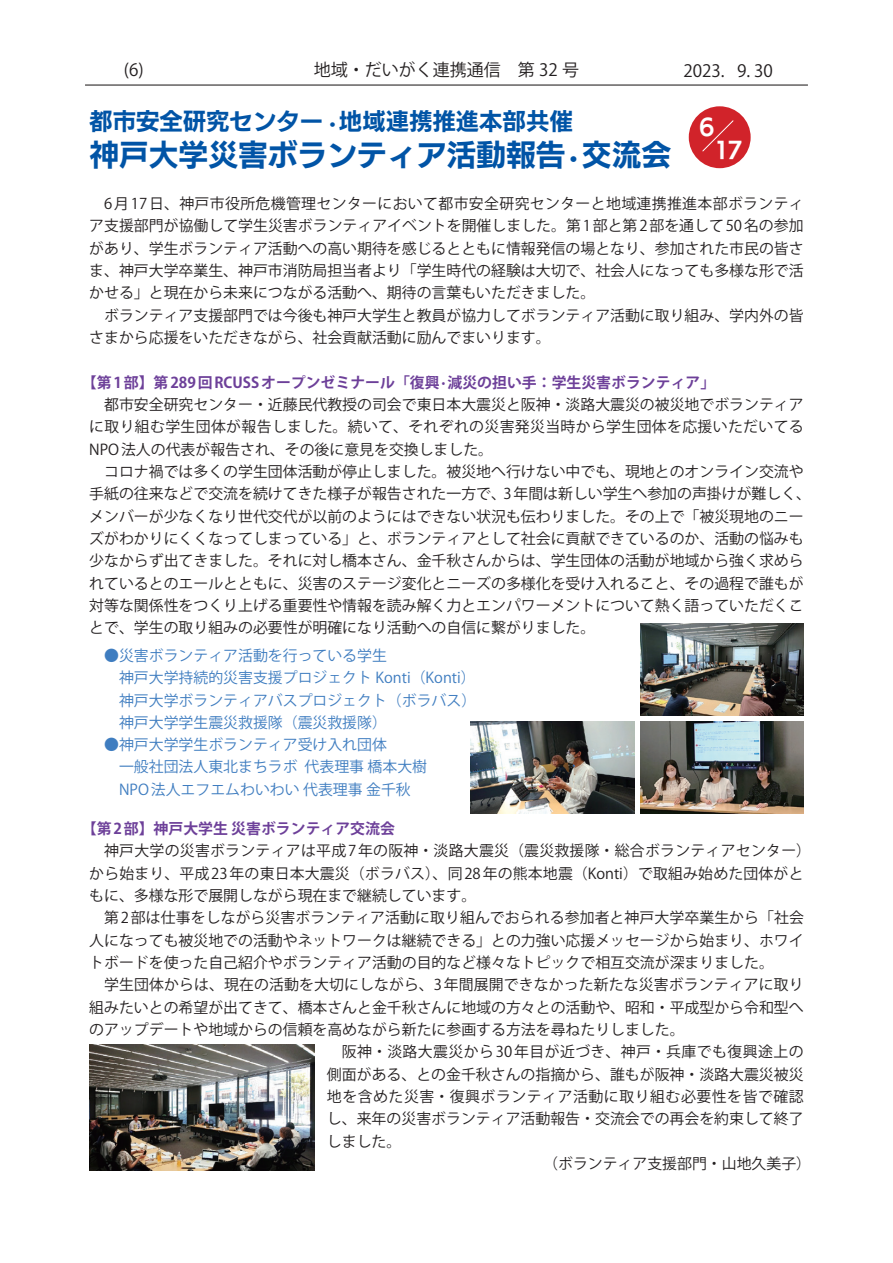
<style>
.page{position:relative;width:893px;height:1263px;background:#fff}
.page>*{position:absolute;margin:0;border:0;box-sizing:border-box;transform-origin:0 0}
.t1{font:29.7px "UD Kakugo Large Pro B";color:#0154a6}
.t2{font:23.4px "UD Kakugo Large Pro B";color:#0154a6}
.t3{font:21.6px/22.8px "UD Kakugo Large Pro B";color:#fff}
.t4{font:16.95px "Koz Go Pro";color:#231f20}
.t5{font:14.85px/22.4px "Koz Go Pro";color:#231f20;text-align:justify}
.t6{font:14.85px/22.4px "Koz Go Pro";color:#3f7dc0}
.t7{font:700 14.85px "Koz Go Pro";color:#6d4099}
.t8{font:14.85px "Koz Go Pro";letter-spacing:.03em;color:#231f20}
.t9{font:14.85px "Koz Go Pro";letter-spacing:.035em;color:#231f20}
</style>
<div class="page">
<hr style="left:85px;top:85px;width:723px;height:1px;background:#231f20">
<div style="left:689px;top:106px;width:62px;height:62px;background:#d1232a;border-radius:50%"></div>
<svg style="left:702px;top:120px;width:32px;height:32px"></svg>
<img style="left:640px;top:624px;width:164px;height:92px">
<img style="left:470px;top:721px;width:164px;height:92px">
<img style="left:640px;top:721px;width:164px;height:92px">
<img style="left:89px;top:1044px;width:225px;height:127px">
<p class="t4" style="left:124px;top:59px;width:21px">(6)</p>
<p class="t4" style="left:314px;top:58px;width:267px">地域・だいがく連携通信　第 32 号</p>
<p class="t4" style="left:683px;top:59px;width:91px">2023. 9. 30</p>
<h2 class="t2" style="left:89px;top:102px;width:485px">都市安全研究センター ·地域連携推進本部共催</h2>
<h1 class="t1" style="left:89px;top:130px;width:583px">神戸大学災害ボランティア活動報告·交流会</h1>
<p class="t5" style="left:89px;top:193px;width:716px;text-indent:15px">6月17日、神戸市役所危機管理センターにおいて都市安全研究センターと地域連携推進本部ボランティア支援部門が協働して学生災害ボランティアイベントを開催しました。第 1 部と第 2 部を通して 50 名の参加があり、学生ボランティア活動への高い期待を感じるとともに情報発信の場となり、参加された市民の皆さま、神戸大学卒業生、神戸市消防局担当者より「学生時代の経験は大切で、社会人になっても多様な形で活かせる」と現在から未来につながる活動へ、期待の言葉もいただきました。</p>
<p class="t5" style="left:89px;top:304px;width:716px;text-indent:15px">ボランティア支援部門では今後も神戸大学生と教員が協力してボランティア活動に取り組み、学内外の皆さまから応援をいただきながら、社会貢献活動に励んでまいります。</p>
<p class="t7" style="left:82px;top:373px;width:635px">【第 1 部】第 289 回 RCUSS オープンゼミナール「復興 · 減災の担い手：学生災害ボランティア」</p>
<p class="t5" style="left:89px;top:394px;width:716px;text-indent:15px">都市安全研究センター・近藤民代教授の司会で東日本大震災と阪神・淡路大震災の被災地でボランティアに取り組む学生団体が報告しました。続いて、それぞれの災害発災当時から学生団体を応援いただいてるNPO 法人の代表が報告され、その後に意見を交換しました。</p>
<p class="t5" style="left:89px;top:461px;width:723px;text-align:left;text-indent:15px">コロナ禍では多くの学生団体活動が停止しました。被災地へ行けない中でも、現地とのオンライン交流や手紙の往来などで交流を続けてきた様子が報告された一方で、3 年間は新しい学生へ参加の声掛けが難しく、メンバーが少なくなり世代交代が以前のようにはできない状況も伝わりました。その上で「被災現地のニーズがわかりにくくなってしまっている」と、ボランティアとして社会に貢献できているのか、活動の悩みも少なからず出てきました。それに対し橋本さん、金千秋さんからは、学生団体の活動が地域から強く求められているとのエールとともに、災害のステージ変化とニーズの多様化を受け入れること、その過程で誰もが対等な関係性をつくり上げる重要性や情報を読み解く力とエンパワーメントについて熱く語っていただくことで、学生の取り組みの必要性が明確になり活動への自信に繋がりました。</p>
<p class="t6" style="left:104px;top:645px;width:374px">●災害ボランティア活動を行っている学生<br>　神戸大学持続的災害支援プロジェクト Konti（Konti）　神戸大学ボランティアバスプロジェクト（ボラバス）　神戸大学学生震災救援隊（震災救援隊）</p>
<p class="t6" style="left:104px;top:734px;width:324px">●神戸大学学生ボランティア受け入れ団体<br>　一般社団法人東北まちラボ 代表理事 橋本大樹　NPO 法人エフエムわいわい 代表理事 金千秋</p>
<p class="t7" style="left:82px;top:819px;width:315px">【第 2 部】神戸大学生 災害ボランティア交流会</p>
<p class="t5" style="left:89px;top:840px;width:723px;text-align:left;text-indent:15px">神戸大学の災害ボランティアは平成7年の阪神・淡路大震災（震災救援隊・総合ボランティアセンター）から始まり、平成 23 年の東日本大震災（ボラバス）、同 28 年の熊本地震（Konti）で取組み始めた団体がともに、多様な形で展開しながら現在まで継続しています。</p>
<p class="t5" style="left:89px;top:907px;width:716px;text-indent:15px">第 2 部は仕事をしながら災害ボランティア活動に取り組んでおられる参加者と神戸大学卒業生から「社会人になっても被災地での活動やネットワークは継続できる」との力強い応援メッセージから始まり、ホワイトボードを使った自己紹介やボランティア活動の目的など様々なトピックで相互交流が深まりました。</p>
<p class="t5" style="left:104px;top:974px;width:701px">学生団体からは、現在の活動を大切にしながら、3 年間展開できなかった新たな災害ボランティアに取り</p>
<p class="t5" style="left:89px;top:996px;width:716px">組みたいとの希望が出てきて、橋本さんと金千秋さんに地域の方々との活動や、昭和・平成型から令和型へ</p>
<p class="t5" style="left:89px;top:1019px;width:597px">のアップデートや地域からの信頼を高めながら新たに参画する方法を尋ねたりしました。</p>
<p class="t8" style="left:342px;top:1042px;width:463px">阪神・淡路大震災から30年目が近づき、神戸・兵庫でも復興途上の</p>
<p class="t5" style="left:327px;top:1063px;width:478px">側面がある、との金千秋さんの指摘から、誰もが阪神・淡路大震災被災</p>
<p class="t9" style="left:327px;top:1087px;width:478px">地を含めた災害・復興ボランティア活動に取り組む必要性を皆で確認</p>
<p class="t5" style="left:327px;top:1108px;width:478px">し、来年の災害ボランティア活動報告・交流会での再会を約束して終了</p>
<p class="t5" style="left:327px;top:1130px;width:76px">しました。</p>
<p class="t5" style="left:543px;top:1153px;width:269px">（ボランティア支援部門・山地久美子）</p>
<h3 class="t3" style="left:714px;top:115px;width:30px;text-indent:-15px">6<br>17</h3>
</div>
